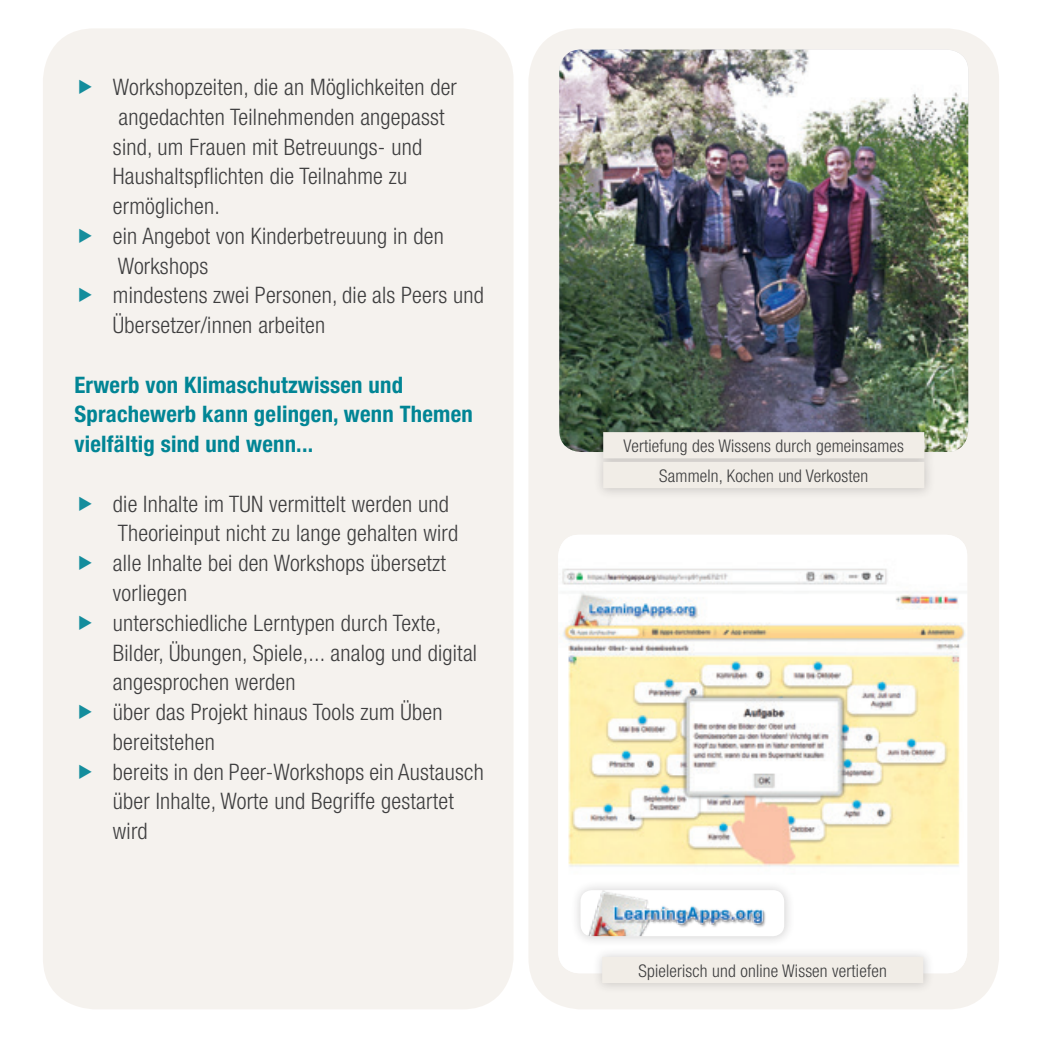
<style>
.page{position:relative;width:1042px;height:1042px;background:#fff}
.page>*{position:absolute;margin:0;border:0;box-sizing:border-box;transform-origin:0 0}
.t1{font:300 condensed 22.75px/29.8px "Helvetica Neue";letter-spacing:.01em;color:#3e3e3f}
.t2{font:700 condensed 22.75px/29.8px "Helvetica Neue";letter-spacing:.01em;color:#018595}
.t3{font:300 condensed 17.5px/29.8px "Helvetica Neue";letter-spacing:.01em;color:#3e3e3f;text-align:center}
</style>
<div class="page">
<div style="left:528px;top:28px;width:471px;height:981px;background:#f5f2ee;border-radius:52px"></div>
<div style="left:43px;top:28px;width:470px;height:981px;background:#f5f2ee;border-radius:52px"></div>
<img style="left:559px;top:50px;width:409px;height:402px">
<div style="left:593px;top:421px;width:342px;height:78px;background:#231f20;opacity:.2"></div>
<div style="left:603px;top:432px;width:321px;height:26px;background:#f1ede7"></div>
<div style="left:603px;top:462px;width:321px;height:26px;background:#f1ede7"></div>
<img style="left:558px;top:535px;width:409px;height:438px">
<div style="left:592px;top:946px;width:342px;height:48px;background:#231f20;opacity:.2"></div>
<div style="left:602px;top:957px;width:321px;height:26px;background:#f1ede7"></div>
<div style="left:570px;top:879px;width:225px;height:68px;background:#231f20;opacity:.2"></div>
<img style="left:580px;top:890px;width:204px;height:46px">
<p class="t1" style="left:113px;top:72px;width:372px">Workshopzeiten, die an Möglichkeiten der angedachten Teilnehmenden angepasst sind, um Frauen mit Betreuungs- und<br>Haushaltspflichten die Teilnahme zu ermöglichen.<br>ein Angebot von Kinderbetreuung in den<br>Workshops<br>mindestens zwei Personen, die als Peers und<br>Übersetzer/innen arbeiten</p>
<p class="t2" style="left:74px;top:369px;width:400px">Erwerb von Klimaschutzwissen und<br>Sprachewerb kann gelingen, wenn Themen vielfältig sind und wenn...</p>
<p class="t1" style="left:113px;top:488px;width:372px">die Inhalte im TUN vermittelt werden und<br>Theorieinput nicht zu lange gehalten wird alle Inhalte bei den Workshops übersetzt vorliegen<br>unterschiedliche Lerntypen durch Texte,<br>Bilder, Übungen, Spiele,... analog und digital angesprochen werden<br>über das Projekt hinaus Tools zum Üben bereitstehen<br>bereits in den Peer-Workshops ein Austausch über Inhalte, Worte und Begriffe gestartet wird</p>
<p class="t3" style="left:623px;top:431px;width:282px">Vertiefung des Wissens durch gemeinsames<br>Sammeln, Kochen und Verkosten</p>
<p class="t3" style="left:638px;top:955px;width:250px">Spielerisch und online Wissen vertiefen</p>
</div>
